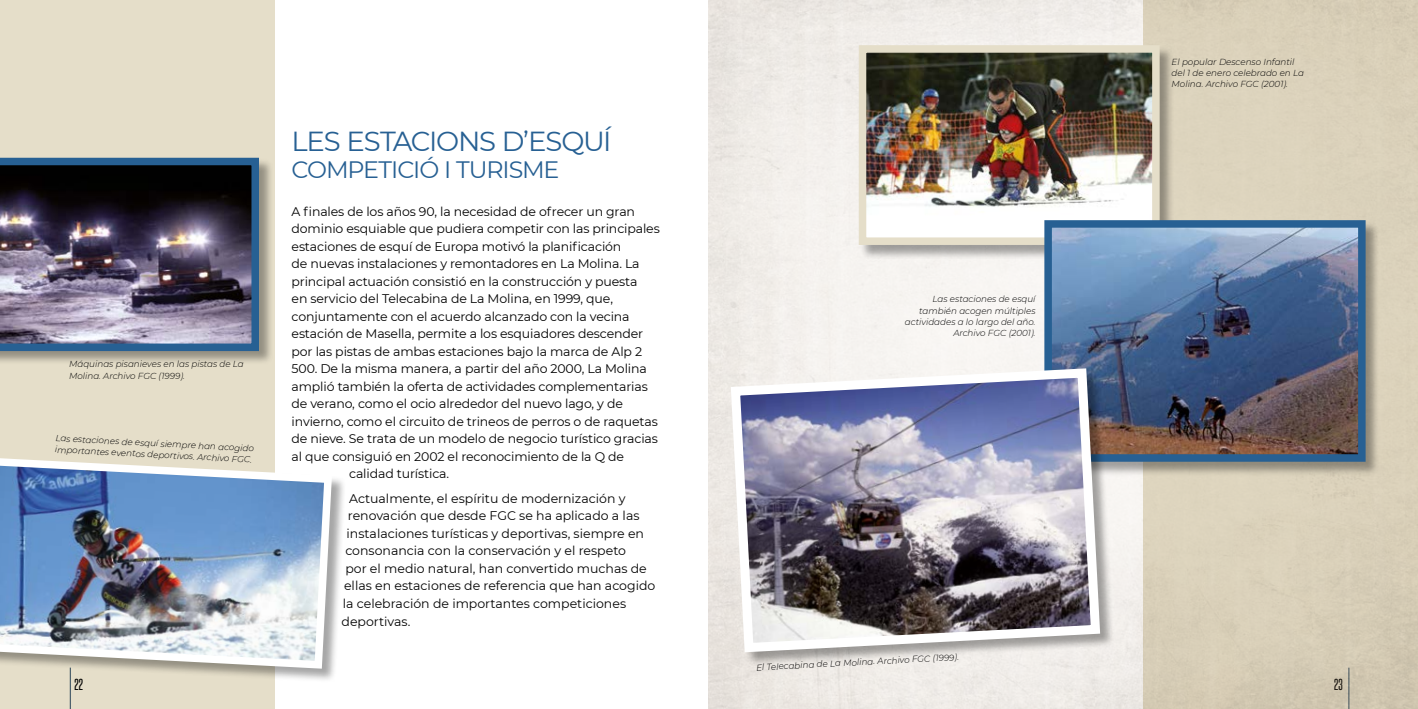
<style>
.page{position:relative;width:1418px;height:709px;background:#fff}
.page>*{position:absolute;margin:0;border:0;box-sizing:border-box;transform-origin:0 0}
.t1{font:27.5px "Montserrat";letter-spacing:-.045em;color:#276093}
.t2{font:23.75px "Montserrat";letter-spacing:-.045em;color:#276093}
.t3{font:13.75px "Steelfish Rg";color:#000}
.t4{font:12.5px "Montserrat";letter-spacing:-.01em;color:#000}
.t5{font:italic 300 8.75px/11.2px "Montserrat";color:#000}
</style>
<div class="page">
<div style="left:1143px;top:0;width:274px;height:709px;background:#dad1ba"></div>
<div style="left:0;top:0;width:275px;height:709px;background:#e5dec9"></div>
<div style="left:0;top:158px;width:273px;height:207px;background:#000;opacity:.35"></div>
<svg style="left:0;top:158px;width:259px;height:193px;background:#555367"></svg>
<div style="left:859px;top:45px;width:315px;height:214px;background:#000;opacity:.35"></div>
<img style="left:867px;top:54px;width:283px;height:182px">
<div style="left:858px;top:45px;width:301px;height:200px;border:8px solid #e5dec9"></div>
<div style="left:1044px;top:220px;width:335px;height:256px;background:#000;opacity:.35"></div>
<img style="left:1053px;top:229px;width:303px;height:224px">
<div style="left:1044px;top:220px;width:321px;height:242px;border:8px solid #276093"></div>
<div style="left:731px;top:369px;width:383px;height:298px;background:#000;opacity:.35"></div>
<img style="left:726px;top:363px;width:378px;height:294px">
<div style="left:0;top:459px;width:346px;height:224px;background:#000;opacity:.35"></div>
<img style="left:0;top:458px;width:336px;height:214px">
<p class="t5" style="left:69px;top:358px;width:176px">Máquinas pisanieves en las pistas de La<br>Molina. Archivo FGC (1999).</p>
<p class="t5" style="left:56px;top:432px;width:200px;rotate:3deg">Las estaciones de esquí siempre han acogido importantes eventos deportivos. Archivo FGC.</p>
<p class="t1" style="left:291px;top:122px;width:321px">LES ESTACIONS D’ESQUÍ</p>
<p class="t2" style="left:291px;top:153px;width:269px">COMPETICIÓ I TURISME</p>
<p class="t4" style="left:291px;top:203px;width:345px">A finales de los años 90, la necesidad de ofrecer un gran</p>
<p class="t4" style="left:291px;top:220px;width:370px">dominio esquiable que pudiera competir con las principales</p>
<p class="t4" style="left:291px;top:238px;width:331px">estaciones de esquí de Europa motivó la planificación</p>
<p class="t4" style="left:291px;top:255px;width:349px">de nuevas instalaciones y remontadores en La Molina. La</p>
<p class="t4" style="left:291px;top:273px;width:347px">principal actuación consistió en la construcción y puesta</p>
<p class="t4" style="left:291px;top:290px;width:323px">en servicio del Telecabina de La Molina, en 1999, que,</p>
<p class="t4" style="left:291px;top:308px;width:339px">conjuntamente con el acuerdo alcanzado con la vecina</p>
<p class="t4" style="left:291px;top:325px;width:353px">estación de Masella, permite a los esquiadores descender</p>
<p class="t4" style="left:291px;top:343px;width:352px">por las pistas de ambas estaciones bajo la marca de Alp 2</p>
<p class="t4" style="left:291px;top:360px;width:357px">500. De la misma manera, a partir del año 2000, La Molina</p>
<p class="t4" style="left:291px;top:378px;width:358px">amplió también la oferta de actividades complementarias</p>
<p class="t4" style="left:291px;top:395px;width:333px">de verano, como el ocio alrededor del nuevo lago, y de</p>
<p class="t4" style="left:291px;top:413px;width:368px">invierno, como el circuito de trineos de perros o de raquetas</p>
<p class="t4" style="left:291px;top:430px;width:368px">de nieve. Se trata de un modelo de negocio turístico gracias</p>
<p class="t4" style="left:291px;top:448px;width:334px">al que consiguió en 2002 el reconocimiento de la Q de</p>
<p class="t4" style="left:349px;top:465px;width:102px">calidad turística.</p>
<p class="t4" style="left:349px;top:490px;width:278px">Actualmente, el espíritu de modernización y</p>
<p class="t4" style="left:348px;top:507px;width:293px">renovación que desde FGC se ha aplicado a las</p>
<p class="t4" style="left:346px;top:525px;width:299px">instalaciones turísticas y deportivas, siempre en</p>
<p class="t4" style="left:345px;top:542px;width:282px">consonancia con la conservación y el respeto</p>
<p class="t4" style="left:345px;top:560px;width:303px">por el medio natural, han convertido muchas de</p>
<p class="t4" style="left:344px;top:577px;width:313px">ellas en estaciones de referencia que han acogido</p>
<p class="t4" style="left:343px;top:595px;width:285px">la celebración de importantes competiciones</p>
<p class="t4" style="left:341px;top:612px;width:70px">deportivas.</p>
<p class="t5" style="left:904px;top:293px;width:132px;text-align:right">Las estaciones de esquí también acogen múltiples actividades a lo largo del año.<br>Archivo FGC (2001).</p>
<p class="t5" style="left:756px;top:661px;width:204px;rotate:-3deg">El Telecabina de La Molina. Archivo FGC (1999).</p>
<p class="t5" style="left:1171px;top:56px;width:134px">El popular Descenso Infantil del 1 de enero celebrado en La<br>Molina. Archivo FGC (2001).</p>
<p class="t3" style="left:74px;top:675px;width:10px">22</p>
<p class="t3" style="left:1334px;top:675px;width:10px">23</p>
</div>
